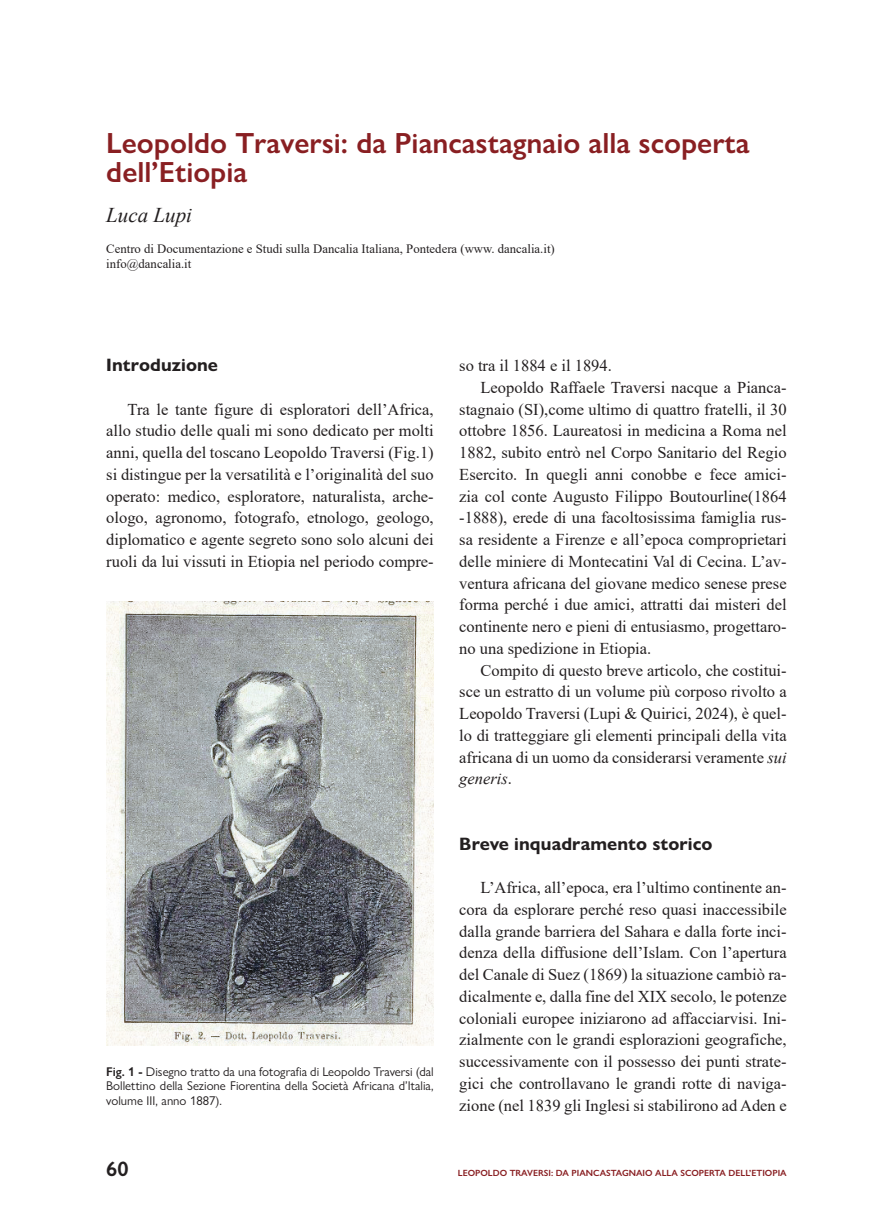
<style>
.page{position:relative;width:893px;height:1229px;background:#fff}
.page>*{position:absolute;margin:0;border:0;box-sizing:border-box;transform-origin:0 0}
.TITOLO_ARTICOLO{font:600 29.25px/29.2px "Gill Sans Nova";color:#891f22}
.NOME_AUTORE{font:italic 21px "Times New Roman";color:#231f20}
.t1{font:600 21px "Gill Sans Nova";color:#231f20}
.SOTTOTITOLO_PARAGRAFO{font:700 18px "Gill Sans Nova";letter-spacing:.005em;color:#231f20}
.TESTO_OK{font:16.5px/21.8px "Times New Roman";color:#231f20;text-align:justify}
.DIDASCALIA_FOTO{font:12.75px/14.4px "Gill Sans Nova";color:#231f20;text-align:justify}
.NOME_AUTORE_-_DIPARTIMENTO{font:12.75px "Times New Roman";color:#231f20}
.TITOLO_ARTICOLO_PAG_DESTRA{font:600 9px "Gill Sans Nova";color:#891f22}
.s1{font-weight:600}
.s2{font-style:italic}
</style>
<div class="page">
<img style="left:106px;top:602px;width:328px;height:443px">
<p class="TITOLO_ARTICOLO" style="left:106px;top:128px;width:645px">Leopoldo Traversi: da Piancastagnaio alla scoperta dell’Etiopia</p>
<p class="NOME_AUTORE" style="left:106px;top:201px;width:87px">Luca Lupi</p>
<p class="NOME_AUTORE_-_DIPARTIMENTO" style="left:106px;top:239px;width:450px">Centro di Documentazione e Studi sulla Dancalia Italiana, Pontedera (www. dancalia.it)</p>
<p class="NOME_AUTORE_-_DIPARTIMENTO" style="left:106px;top:255px;width:87px">info@dancalia.it</p>
<p class="SOTTOTITOLO_PARAGRAFO" style="left:106px;top:354px;width:113px">Introduzione</p>
<p class="TESTO_OK" style="left:106px;top:398px;width:329px;text-indent:21px">Tra le tante figure di esploratori dell’Africa, allo studio delle quali mi sono dedicato per molti anni, quella del toscano Leopoldo Traversi (Fig.1) si distingue per la versatilità e l’originalità del suo operato: medico, esploratore, naturalista, arche&shy;ologo, agronomo, fotografo, etnologo, geologo, diplomatico e agente segreto sono solo alcuni dei ruoli da lui vissuti in Etiopia nel periodo compre-</p>
<p class="DIDASCALIA_FOTO" style="left:106px;top:1064px;width:329px"><span class="s1">Fig. 1 -</span> Disegno tratto da una fotografia di Leopoldo Traversi (dal Bollettino della Sezione Fiorentina della Società Africana d’Italia, volume III, anno 1887).</p>
<p class="t1" style="left:106px;top:1156px;width:24px">60</p>
<p class="TESTO_OK" style="left:459px;top:354px;width:154px">so tra il 1884 e il 1894.</p>
<p class="TESTO_OK" style="left:459px;top:376px;width:329px;text-indent:21px">Leopoldo Raffaele Traversi nacque a Pianca&shy;stagnaio (SI),come ultimo di quattro fratelli, il 30 ottobre 1856. Laureatosi in medicina a Roma nel 1882, subito entrò nel Corpo Sanitario del Regio Esercito. In quegli anni conobbe e fece amici&shy;zia col conte Augusto Filippo Boutourline(1864 -1888), erede di una facoltosissima famiglia rus&shy;sa residente a Firenze e all’epoca comproprietari delle miniere di Montecatini Val di Cecina. L’av&shy;ventura africana del giovane medico senese prese forma perché i due amici, attratti dai misteri del continente nero e pieni di entusiasmo, progettaro&shy;no una spedizione in Etiopia.</p>
<p class="TESTO_OK" style="left:459px;top:659px;width:329px;text-indent:21px">Compito di questo breve articolo, che costitui&shy;sce un estratto di un volume più corposo rivolto a Leopoldo Traversi (Lupi &amp; Quirici, 2024), è quel&shy;lo di tratteggiare gli elementi principali della vita africana di un uomo da considerarsi veramente <span class="s2">sui generis</span>.</p>
<p class="SOTTOTITOLO_PARAGRAFO" style="left:459px;top:832px;width:255px">Breve inquadramento storico</p>
<p class="TESTO_OK" style="left:459px;top:876px;width:329px;text-indent:21px">L’Africa, all’epoca, era l’ultimo continente an&shy;cora da esplorare perché reso quasi inaccessibile dalla grande barriera del Sahara e dalla forte inci&shy;denza della diffusione dell’Islam. Con l’apertura del Canale di Suez (1869) la situazione cambiò ra&shy;dicalmente e, dalla fine del XIX secolo, le potenze coloniali europee iniziarono ad affacciarvisi. Ini&shy;zialmente con le grandi esplorazioni geografiche, successivamente con il possesso dei punti strate&shy;gici che controllavano le grandi rotte di naviga&shy;zione (nel 1839 gli Inglesi si stabilirono ad Aden e</p>
<p class="TITOLO_ARTICOLO_PAG_DESTRA" style="left:458px;top:1167px;width:330px">LEOPOLDO TRAVERSI: DA PIANCASTAGNAIO ALLA SCOPERTA DELL’ETIOPIA</p>
</div>
